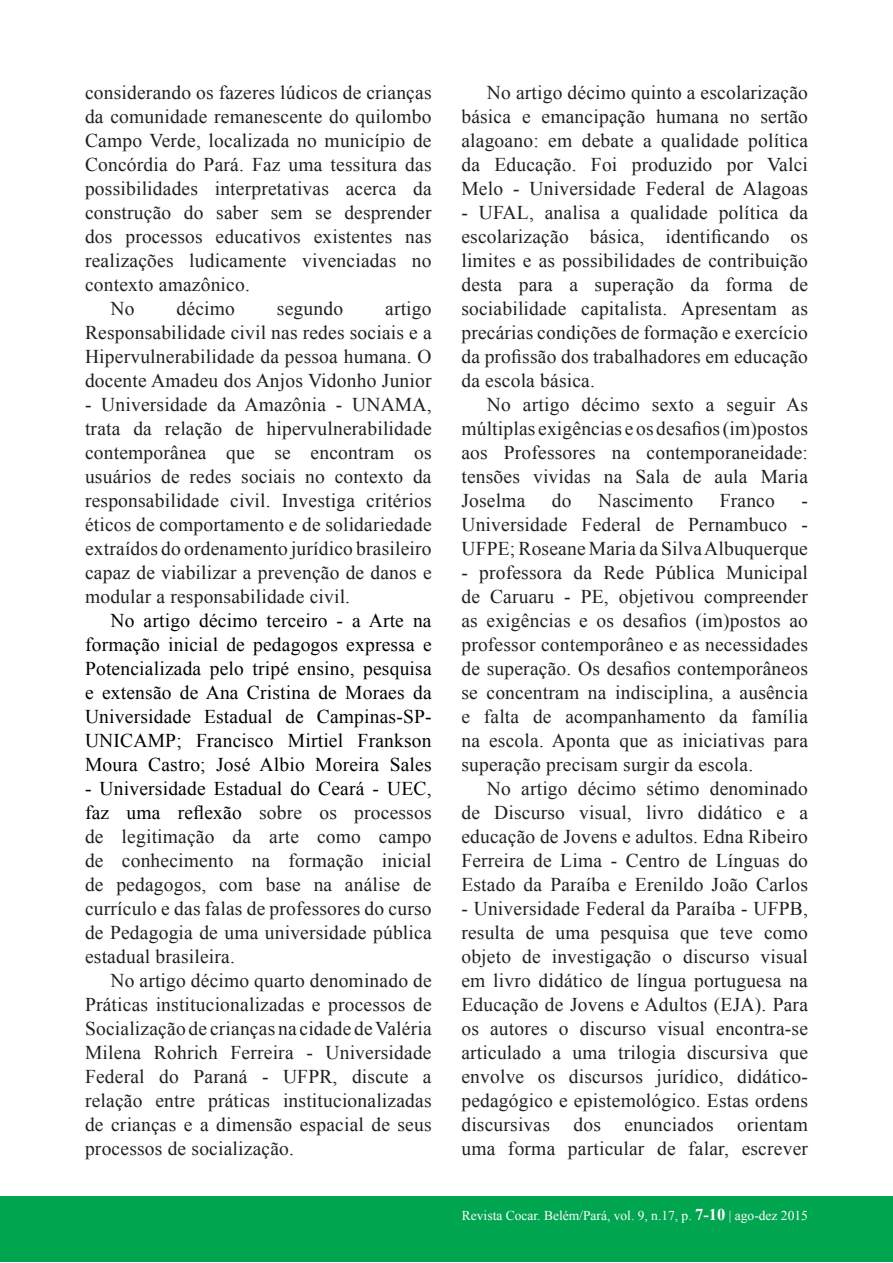
<style>
.page{position:relative;width:893px;height:1263px;background:#fff}
.page>*{position:absolute;margin:0;border:0;box-sizing:border-box;transform-origin:0 0}
.t1{font:19.5px/24px "Times New Roman";letter-spacing:.01em;color:#231f20;text-align:justify}
.t2{font:19.5px/24px "Times New Roman";letter-spacing:.01em;color:#000001;text-align:justify}
.t3{font:13.5px "Times New Roman";color:#fff}
.s1{color:#000001}
.s2{font-style:italic}
.s3{font-weight:700;font-size:16.5px}
</style>
<div class="page">
<div style="left:1px;top:1196px;width:892px;height:66px;background:#00a54f"></div>
<hr style="left:0;top:1196px;width:1px;height:66px;background:#00a54f">
<p class="t1" style="left:85px;top:80px;width:348px">considerando os fazeres lúdicos de crianças</p>
<p class="t1" style="left:85px;top:104px;width:348px">da comunidade remanescente do quilombo</p>
<p class="t1" style="left:85px;top:128px;width:348px">Campo Verde, localizada no município de</p>
<p class="t1" style="left:85px;top:152px;width:348px">Concórdia do Pará. Faz uma tessitura das</p>
<p class="t1" style="left:85px;top:176px;width:348px">possibilidades interpretativas acerca da</p>
<p class="t1" style="left:85px;top:200px;width:348px">construção do saber sem se desprender</p>
<p class="t1" style="left:85px;top:224px;width:348px">dos processos educativos existentes nas</p>
<p class="t1" style="left:85px;top:248px;width:348px">realizações ludicamente vivenciadas no</p>
<p class="t1" style="left:85px;top:272px;width:166px">contexto amazônico.</p>
<p class="t1" style="left:111px;top:296px;width:26px">No</p>
<p class="t1" style="left:177px;top:296px;width:60px">décimo</p>
<p class="t1" style="left:277px;top:296px;width:68px">segundo</p>
<p class="t1" style="left:85px;top:296px;width:348px;text-indent:300px">artigo Responsabilidade civil nas redes sociais e a Hipervulnerabilidade da pessoa humana. O docente Amadeu dos Anjos Vidonho Junior</p>
<p class="t1" style="left:85px;top:392px;width:348px">- Universidade da Amazônia - UNAMA, trata da relação de hipervulnerabilidade contemporânea que se encontram os usuários de redes sociais no contexto da responsabilidade civil. Investiga critérios éticos de comportamento e de solidariedade extraídos do ordenamento jurídico brasileiro capaz de viabilizar a prevenção de danos e modular a responsabilidade civil.</p>
<p class="t2" style="left:85px;top:608px;width:348px;text-indent:26px">No artigo décimo terceiro - a Arte na formação inicial de pedagogos expressa e Potencializada pelo tripé ensino, pesquisa e extensão de Ana Cristina de Moraes da Universidade Estadual de Campinas-SP-UNICAMP; Francisco Mirtiel Frankson Moura Castro; José Albio Moreira Sales</p>
<p class="t1" style="left:85px;top:776px;width:348px"><span class="s1">- Universidade Estadual do Ceará - UEC, faz uma reflexão</span> sobre os processos de legitimação da arte como campo de conhecimento na formação inicial de pedagogos, com base na análise de currículo e das falas de professores do curso de Pedagogia de uma universidade pública estadual brasileira.</p>
<p class="t1" style="left:85px;top:968px;width:348px;text-indent:26px">No artigo décimo quarto denominado de Práticas institucionalizadas e processos de Socialização de crianças na cidade de Valéria Milena Rohrich Ferreira - Universidade Federal do Paraná - UFPR, discute a relação entre práticas institucionalizadas de crianças e a dimensão espacial de seus processos de socialização.</p>
<p class="t1" style="left:461px;top:80px;width:348px;text-indent:26px">No artigo décimo quinto a escolarização básica e emancipação humana no sertão alagoano: em debate a qualidade política da Educação. Foi produzido por Valci Melo <span class="s2">-</span> Universidade Federal de Alagoas</p>
<p class="t1" style="left:461px;top:200px;width:348px">- UFAL, analisa a qualidade política da escolarização básica, identificando os limites e as possibilidades de contribuição desta para a superação da forma de sociabilidade capitalista. Apresentam as precárias condições de formação e exercício da profissão dos trabalhadores em educação da escola básica.</p>
<p class="t1" style="left:461px;top:392px;width:348px;text-indent:26px">No artigo décimo sexto a seguir As múltiplas exigências e os desafios (im)postos aos Professores na contemporaneidade: tensões vividas na Sala de aula Maria Joselma</p>
<p class="t1" style="left:552px;top:488px;width:21px">do</p>
<p class="t1" style="left:598px;top:488px;width:96px">Nascimento</p>
<p class="t1" style="left:720px;top:488px;width:57px">Franco</p>
<p class="t1" style="left:461px;top:488px;width:348px;text-indent:340px">- Universidade Federal de Pernambuco - UFPE; Roseane Maria da Silva Albuquerque</p>
<p class="t1" style="left:461px;top:560px;width:348px">- professora da Rede Pública Municipal de Caruaru - PE, objetivou compreender as exigências e os desafios (im)postos ao professor contemporâneo e as necessidades de superação. Os desafios contemporâneos se concentram na indisciplina, a ausência e falta de acompanhamento da família na escola. Aponta que as iniciativas para superação precisam surgir da escola.</p>
<p class="t1" style="left:461px;top:776px;width:348px;text-indent:26px">No artigo décimo sétimo denominado de Discurso visual, livro didático e a educação de Jovens e adultos. Edna Ribeiro Ferreira de Lima - Centro de Línguas do Estado da Paraíba e Erenildo João Carlos</p>
<p class="t1" style="left:461px;top:896px;width:348px">- Universidade Federal da Paraíba - UFPB, resulta de uma pesquisa que teve como objeto de investigação o discurso visual em livro didático de língua portuguesa na Educação de Jovens e Adultos (EJA). Para os autores o discurso visual encontra-se articulado a uma trilogia discursiva que envolve os discursos jurídico, didático&shy;pedagógico e epistemológico. Estas ordens discursivas dos enunciados orientam uma forma particular de falar, escrever</p>
<p class="t3" style="left:462px;top:1207px;width:348px">Revista Cocar. Belém/Pará, vol. 9, n.17, p. <span class="s3">7-10</span> | ago-dez 2015</p>
</div>
